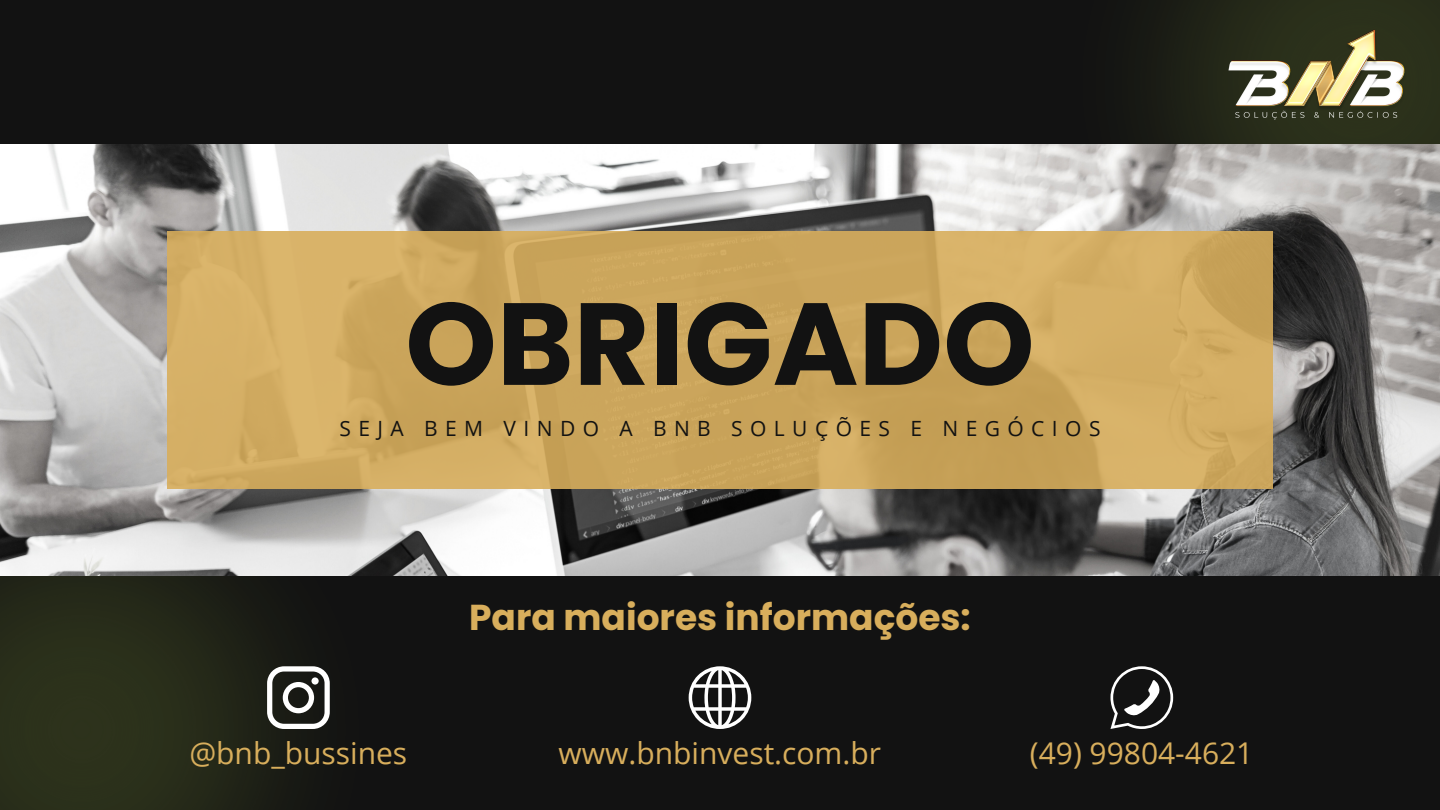
<style>
.page{position:relative;width:1440px;height:810px;background:#121212}
.page>*{position:absolute;margin:0;border:0;box-sizing:border-box;transform-origin:0 0}
.t1{font:700 116.5px "Poppins";color:#121212}
.t2{font:700 36px "Poppins";color:#d8ae5c}
.t3{font:30px "Open Sans";color:#d8ae5c}
.t4{font:21px "Open Sans";letter-spacing:.355em;color:#121212}
</style>
<div class="page">
<img style="left:0;top:575px;width:405px;height:235px">
<img style="left:1035px;top:0;width:150px;height:145px">
<img style="left:0;top:145px;width:1440px;height:430px">
<div style="left:167px;top:231px;width:1106px;height:258px;background:linear-gradient(to right,#d0ab61,#cda75d)"></div>
<img style="left:1185px;top:0;width:255px;height:212px">
<svg style="left:689px;top:666px;width:62px;height:63px"></svg>
<svg style="left:267px;top:666px;width:63px;height:63px"></svg>
<div style="left:311px;top:677px;width:8px;height:8px;background:#fff;border-radius:50%"></div>
<svg style="left:1110px;top:666px;width:63px;height:63px"></svg>
<p class="t1" style="left:405px;top:263px;width:631px">OBRIGADO</p>
<p class="t4" style="left:339px;top:414px;width:763px">SEJA BEM VINDO A BNB SOLUÇÕES E NEGÓCIOS</p>
<p class="t2" style="left:469px;top:592px;width:503px">Para maiores informações:</p>
<p class="t3" style="left:189px;top:731px;width:219px">@bnb_bussines</p>
<p class="t3" style="left:559px;top:731px;width:324px">www.bnbinvest.com.br</p>
<p class="t3" style="left:1030px;top:731px;width:225px">(49) 99804-4621</p>
</div>
